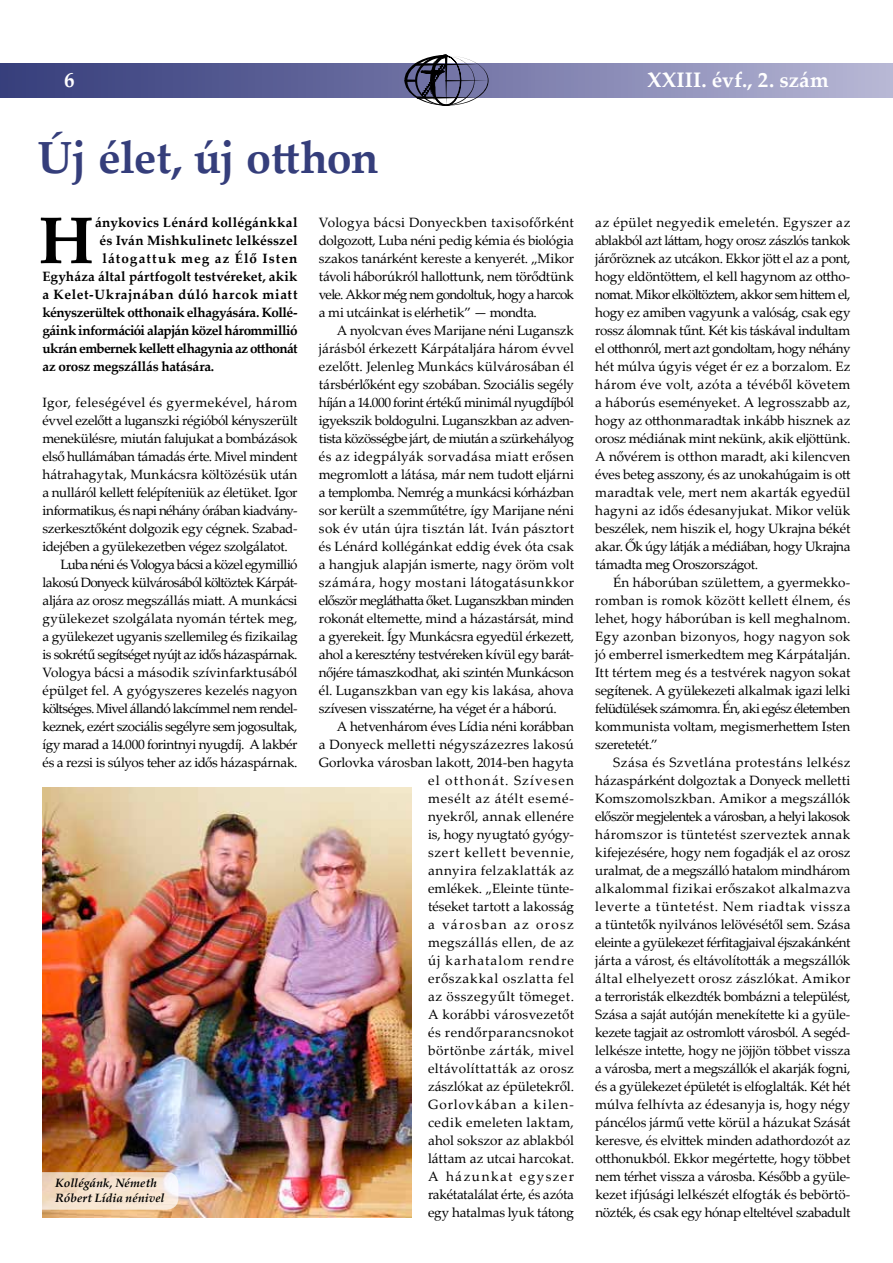
<style>
.page{position:relative;width:893px;height:1263px;background:#fff}
.page>*{position:absolute;margin:0;border:0;box-sizing:border-box;transform-origin:0 0}
.t1{font:700 66px "Palatino Linotype";color:#000}
.t2{font:700 45px "Palatino Linotype";letter-spacing:-.015em;color:#353e7b}
.t3{font:700 21px "Palatino Linotype";letter-spacing:.005em;color:#fff}
.t4{font:13.5px/18px "Palatino Linotype";letter-spacing:-.015em;color:#000;text-align:justify}
.t5{font:13.5px/18px "Palatino Linotype";letter-spacing:.025em;color:#000;text-align:right}
.t6{font:700 13.5px "Palatino Linotype";letter-spacing:-.005em;color:#000}
.t7{font:13.5px "Palatino Linotype";letter-spacing:-.04em;color:#000}
.t8{font:13.5px "Palatino Linotype";letter-spacing:-.045em;color:#000}
.t9{font:13.5px "Palatino Linotype";letter-spacing:-.05em;color:#000}
.t10{font:13.5px "Palatino Linotype";letter-spacing:.005em;color:#000}
.t11{font:700 13.5px "Palatino Linotype";letter-spacing:-.03em;color:#000}
.t12{font:700 13.5px "Palatino Linotype";letter-spacing:-.035em;color:#000}
.t13{font:700 13.5px "Palatino Linotype";letter-spacing:-.045em;color:#000}
.t14{font:13.5px "Palatino Linotype";letter-spacing:-.035em;color:#000}
.t15{font:13.5px "Palatino Linotype";letter-spacing:.01em;color:#000}
.t16{font:13.5px "Palatino Linotype";letter-spacing:.03em;color:#000}
.t17{font:700 13.5px "Palatino Linotype";letter-spacing:.045em;color:#000}
.t18{font:700 13.5px "Palatino Linotype";letter-spacing:.025em;color:#000}
.t19{font:700 13.5px "Palatino Linotype";letter-spacing:.085em;color:#000}
.t20{font:italic 700 12px/15px "Palatino Linotype";color:#000}
</style>
<div class="page">
<div style="left:0;top:64px;width:893px;height:34px;background:linear-gradient(to right,#333a7a,#b5b5d4)"></div>
<svg style="left:404px;top:55px;width:84px;height:51px"></svg>
<img style="left:43px;top:787px;width:368px;height:430px">
<svg style="left:42px;top:1172px;width:136px;height:38px;background:#f3e0cc"></svg>
<h3 class="t3" style="left:64px;top:65px;width:12px">6</h3>
<h3 class="t3" style="left:647px;top:65px;width:183px">XXIII. évf., 2. szám</h3>
<h2 class="t2" style="left:38px;top:126px;width:343px">Új élet, új otthon</h2>
<p class="t18" style="left:95px;top:213px;width:204px">ánykovics Lénárd kollégánkkal</p>
<p class="t6" style="left:100px;top:231px;width:199px">és Iván Mishkulinetc lelkésszel</p>
<p class="t19" style="left:103px;top:249px;width:197px">látogattuk meg az Élő Isten</p>
<p class="t6" style="left:43px;top:267px;width:256px">Egyháza által pártfogolt testvéreket, akik</p>
<p class="t17" style="left:43px;top:285px;width:257px">a Kelet-Ukrajnában dúló harcok miatt</p>
<p class="t11" style="left:43px;top:303px;width:257px">kényszerültek otthonaik elhagyására. Kollé-</p>
<p class="t12" style="left:43px;top:321px;width:256px">gáink információi alapján közel hárommillió</p>
<p class="t13" style="left:43px;top:339px;width:257px">ukrán embernek kellett elhagynia az otthonát</p>
<p class="t6" style="left:43px;top:357px;width:173px">az orosz megszállás hatására.</p>
<p class="t16" style="left:43px;top:393px;width:256px">Igor, feleségével és gyermekével, három</p>
<p class="t4" style="left:43px;top:411px;width:257px">évvel ezelőtt a luganszki régióból kényszerült</p>
<p class="t4" style="left:43px;top:429px;width:256px">menekülésre, miután falujukat a bombázások</p>
<p class="t4" style="left:43px;top:447px;width:257px">első hullámában támadás érte. Mivel mindent</p>
<p class="t15" style="left:43px;top:465px;width:256px">hátrahagytak, Munkácsra költözésük után</p>
<p class="t4" style="left:43px;top:483px;width:257px">a nulláról kellett felépíteniük az életüket. Igor</p>
<p class="t8" style="left:43px;top:501px;width:257px">informatikus, és napi néhány órában kiadvány-</p>
<p class="t4" style="left:43px;top:519px;width:257px">szerkesztőként dolgozik egy cégnek. Szabad-</p>
<p class="t4" style="left:43px;top:537px;width:247px">idejében a gyülekezetben végez szolgálatot.</p>
<p class="t9" style="left:61px;top:555px;width:239px">Luba néni és Vologya bácsi a közel egymillió</p>
<p class="t8" style="left:43px;top:573px;width:257px">lakosú Donyeck külvárosából költöztek Kárpát-</p>
<p class="t4" style="left:43px;top:591px;width:257px">aljára az orosz megszállás miatt. A munkácsi</p>
<p class="t10" style="left:43px;top:609px;width:257px">gyülekezet szolgálata nyomán tértek meg,</p>
<p class="t4" style="left:43px;top:627px;width:257px">a gyülekezet ugyanis szellemileg és fizikailag</p>
<p class="t7" style="left:43px;top:645px;width:257px">is sokrétű segítséget nyújt az idős házaspárnak.</p>
<p class="t4" style="left:43px;top:663px;width:256px">Vologya bácsi a második szívinfarktusából</p>
<p class="t10" style="left:43px;top:681px;width:256px">épülget fel. A gyógyszeres kezelés nagyon</p>
<p class="t9" style="left:43px;top:699px;width:257px">költséges. Mivel állandó lakcímmel nem rendel-</p>
<p class="t7" style="left:43px;top:717px;width:257px">keznek, ezért szociális segélyre sem jogosultak,</p>
<p class="t14" style="left:43px;top:735px;width:256px">így marad a 14.000 forintnyi nyugdíj. A lakbér</p>
<p class="t4" style="left:43px;top:753px;width:256px">és a rezsi is súlyos teher az idős házaspárnak.</p>
<p class="t4" style="left:319px;top:213px;width:257px">Vologya bácsi Donyeckben taxisofőrként dolgozott, Luba néni pedig kémia és biológia szakos tanárként kereste a kenyerét. „Mikor távoli háborúkról hallottunk, nem törődtünk vele. Akkor még nem gondoltuk, hogy a harcok a mi utcáinkat is elérhetik” — mondta.</p>
<p class="t4" style="left:319px;top:321px;width:257px;text-indent:18px">A nyolcvan éves Marijane néni Luganszk járásból érkezett Kárpátaljára három évvel ezelőtt. Jelenleg Munkács külvárosában él társbérlőként egy szobában. Szociális segély híján a 14.000 forint értékű minimál nyugdíjból igyekszik boldogulni. Luganszkban az adven&shy;tista közösségbe járt, de miután a szürkehályog és az idegpályák sorvadása miatt erősen megromlott a látása, már nem tudott eljárni a templomba. Nemrég a munkácsi kórházban sor került a szemműtétre, így Marijane néni sok év után újra tisztán lát. Iván pásztort és Lénárd kollégánkat eddig évek óta csak a hangjuk alapján ismerte, nagy öröm volt számára, hogy mostani látogatásunkkor először megláthatta őket. Luganszkban minden rokonát eltemette, mind a házastársát, mind a gyerekeit. Így Munkácsra egyedül érkezett, ahol a keresztény testvéreken kívül egy barát&shy;nőjére támaszkodhat, aki szintén Munkácson él. Luganszkban van egy kis lakása, ahova szívesen visszatérne, ha véget ér a háború.</p>
<p class="t5" style="left:319px;top:717px;width:257px">A hetvenhárom éves Lídia néni korábban<br>a Donyeck melletti négyszázezres lakosú<br>Gorlovka városban lakott, 2014-ben hagyta el otthonát. Szívesen<br>mesélt az átélt esemé-<br>nyekről, annak ellenére<br>is, hogy nyugtató gyógy-<br>szert kellett bevennie,<br>annyira felzaklatták az<br>emlékek. „Eleinte tünte-<br>téseket tartott a lakosság<br>a városban az orosz<br>megszállás ellen, de az<br>új karhatalom rendre<br>erőszakkal oszlatta fel<br>az összegyűlt tömeget.<br>A korábbi városvezetőt<br>és rendőrparancsnokot<br>börtönbe zárták, mivel<br>eltávolíttatták az orosz<br>zászlókat az épületekről.<br>Gorlovkában a kilen-<br>cedik emeleten laktam,<br>ahol sokszor az ablakból<br>láttam az utcai harcokat.<br>A házunkat egyszer<br>rakétatalálat érte, és azóta<br>egy hatalmas lyuk tátong</p>
<h1 class="t1" style="left:39px;top:194px;width:56px">H</h1>
<p class="t4" style="left:595px;top:213px;width:257px">az épület negyedik emeletén. Egyszer az ablakból azt láttam, hogy orosz zászlós tankok járőröznek az utcákon. Ekkor jött el az a pont, hogy eldöntöttem, el kell hagynom az ottho&shy;nomat. Mikor elköltöztem, akkor sem hittem el, hogy ez amiben vagyunk a valóság, csak egy rossz álomnak tűnt. Két kis táskával indultam el otthonról, mert azt gondoltam, hogy néhány hét múlva úgyis véget ér ez a borzalom. Ez három éve volt, azóta a tévéből követem a háborús eseményeket. A legrosszabb az, hogy az otthonmaradtak inkább hisznek az orosz médiának mint nekünk, akik eljöttünk.<br>A nővérem is otthon maradt, aki kilencven éves beteg asszony, és az unokahúgaim is ott maradtak vele, mert nem akarták egyedül hagyni az idős édesanyjukat. Mikor velük beszélek, nem hiszik el, hogy Ukrajna békét akar. Ők úgy látják a médiában, hogy Ukrajna támadta meg Oroszországot.</p>
<p class="t4" style="left:595px;top:573px;width:257px;text-indent:18px">Én háborúban születtem, a gyermekko&shy;romban is romok között kellett élnem, és lehet, hogy háborúban is kell meghalnom.<br>Egy azonban bizonyos, hogy nagyon sok jó emberrel ismerkedtem meg Kárpátalján.<br>Itt tértem meg és a testvérek nagyon sokat segítenek. A gyülekezeti alkalmak igazi lelki felüdülések számomra. Én, aki egész életemben kommunista voltam, megismerhettem Isten szeretetét.”</p>
<p class="t4" style="left:595px;top:753px;width:257px;text-indent:18px">Szása és Szvetlána protestáns lelkész házaspárként dolgoztak a Donyeck melletti Komszomolszkban. Amikor a megszállók először megjelentek a városban, a helyi lakosok háromszor is tüntetést szerveztek annak kifejezésére, hogy nem fogadják el az orosz uralmat, de a megszálló hatalom mindhárom alkalommal fizikai erőszakot alkalmazva leverte a tüntetést. Nem riadtak vissza a tüntetők nyilvános lelövésétől sem. Szása eleinte a gyülekezet férfitagjaival éjszakánként járta a várost, és eltávolították a megszállók által elhelyezett orosz zászlókat. Amikor a terroristák elkezdték bombázni a települést, Szása a saját autóján menekítette ki a gyüle&shy;kezete tagjait az ostromlott városból. A segéd&shy;lelkésze intette, hogy ne jöjjön többet vissza a városba, mert a megszállók el akarják fogni, és a gyülekezet épületét is elfoglalták. Két hét múlva felhívta az édesanyja is, hogy négy páncélos jármű vette körül a házukat Szását keresve, és elvittek minden adathordozót az otthonukból. Ekkor megértette, hogy többet nem térhet vissza a városba. Később a gyüle&shy;kezet ifjúsági lelkészét elfogták és bebörtö&shy;nözték, és csak egy hónap elteltével szabadult</p>
<p class="t20" style="left:55px;top:1175px;width:111px">Kollégánk, Németh<br>Róbert Lídia nénivel</p>
</div>
